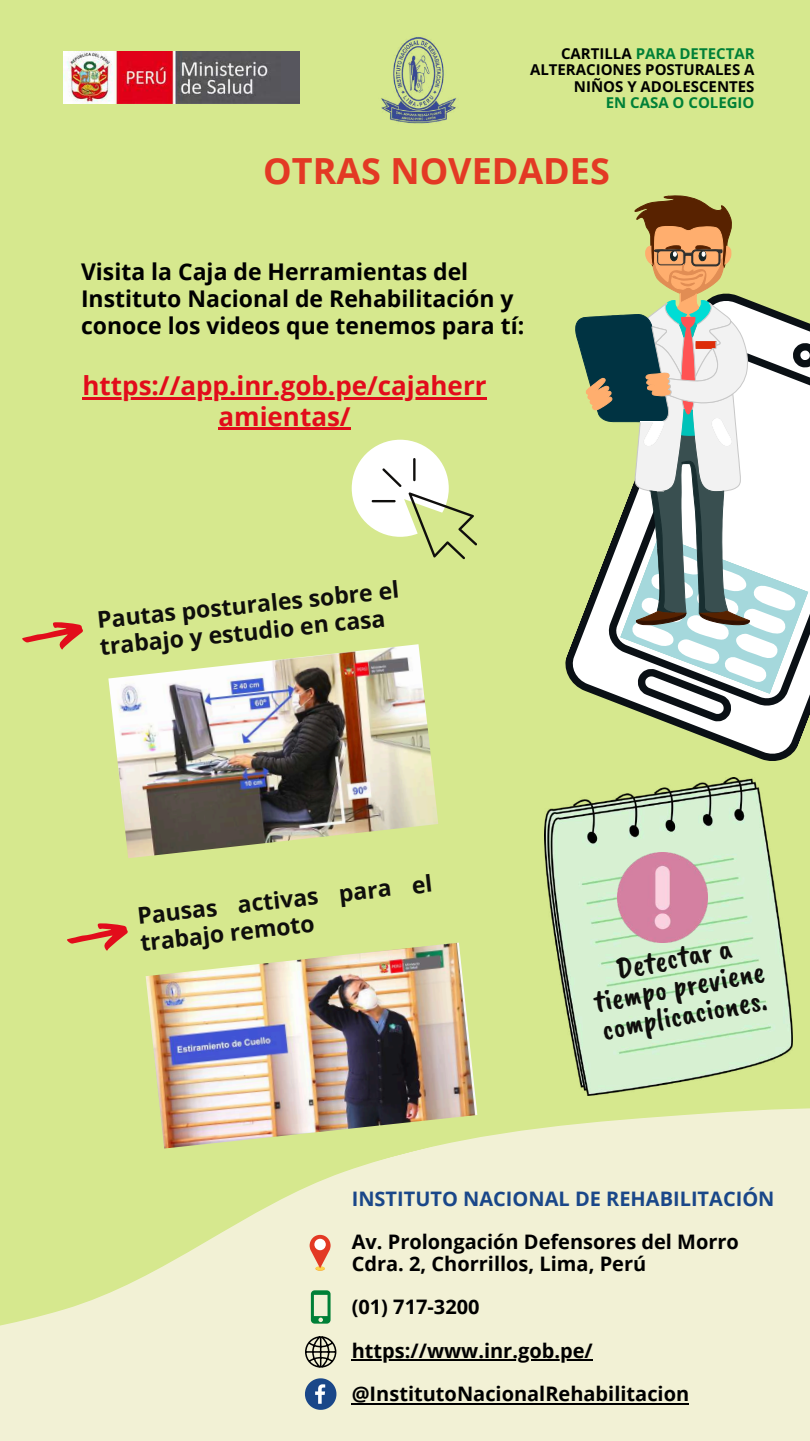
<style>
.page{position:relative;width:810px;height:1441px;background:#fff}
.page>*{position:absolute;margin:0;border:0;box-sizing:border-box;transform-origin:0 0}
.t1{font:700 36px "Open Sans";color:#e33924}
.t2{font:31.2px/28.7px "Caveat Brush";color:#0f0e0c;text-align:center}
.t3{font:700 26px/30.8px "Open Sans";color:#e20c1b;text-align:center}
.t4{font:700 23px/27px "Open Sans";color:#000}
.t5{font:700 23px/27.4px "Open Sans";color:#0f0e0c}
.t6{font:700 20px/43.5px "Open Sans";color:#000}
.t7{font:700 20px "Open Sans";color:#1a4789}
.t8{font:700 15px/16.5px "Open Sans Hebrew";color:#000;text-align:right}
.t9{font:700 15px "Open Sans Hebrew";color:#008037}
.s1{color:#008037}
</style>
<div class="page">
<div style="left:0;top:0;width:810px;height:1440px;background:#d6e88e"></div>
<svg style="left:352px;top:439px;width:125px;height:120px"></svg>
<img style="left:544px;top:777px;width:248px;height:318px">
<svg style="left:565px;top:324px;width:239px;height:437px"></svg>
<svg style="left:576px;top:196px;width:234px;height:534px"></svg>
<img style="left:108px;top:644px;width:330px;height:214px">
<img style="left:146px;top:942px;width:331px;height:165px">
<svg style="left:22px;top:622px;width:61px;height:28px"></svg>
<svg style="left:67px;top:923px;width:61px;height:28px"></svg>
<svg style="left:0;top:1107px;width:810px;height:333px;fill:#f2f1d5"></svg>
<svg style="left:305px;top:1377px;width:31px;height:32px"></svg>
<svg style="left:305px;top:1335px;width:31px;height:32px"></svg>
<svg style="left:311px;top:1289px;width:19px;height:33px"></svg>
<svg style="left:315px;top:1265px;width:10px;height:4px"></svg>
<svg style="left:310px;top:1234px;width:21px;height:33px"></svg>
<div style="left:314px;top:1238px;width:12px;height:11px;background:#fff;border-radius:50%"></div>
<img style="left:381px;top:37px;width:75px;height:87px">
<img style="left:63px;top:52px;width:237px;height:51px">
<img style="left:617px;top:852px;width:90px;height:90px">
<hr style="left:352px;top:1358px;width:241px;height:2px;background:#000">
<hr style="left:352px;top:1402px;width:337px;height:1px;background:#000">
<hr style="left:83px;top:397px;width:404px;height:2px;background:#e20c1b">
<hr style="left:218px;top:427px;width:133px;height:3px;background:#e20c1b">
<p class="t8" style="left:530px;top:45px;width:226px">CARTILLA <span class="s1">PARA DETECTAR<br></span>ALTERACIONES POSTURALES A<br>NIÑOS Y ADOLESCENTES</p>
<p class="t9" style="left:606px;top:92px;width:150px">EN CASA O COLEGIO</p>
<h1 class="t1" style="left:263px;top:146px;width:348px">OTRAS NOVEDADES</h1>
<p class="t4" style="left:81px;top:257px;width:445px">Visita la Caja de Herramientas del<br>Instituto Nacional de Rehabilitación y conoce los videos que tenemos para tí:</p>
<h3 class="t3" style="left:83px;top:370px;width:406px">https://app.inr.gob.pe/cajaherr amientas/</h3>
<p class="t5" style="left:96px;top:606px;width:305px;line-height:26.9px;rotate:-6deg">Pautas posturales sobre el trabajo y estudio en casa</p>
<p class="t5" style="left:136px;top:900px;width:298px;rotate:-6deg">Pausas activas para el trabajo remoto</p>
<h2 class="t2" style="left:586px;top:960px;width:175px;rotate:-11deg">Detectar a tiempo previene complicaciones.</h2>
<p class="t7" style="left:352px;top:1183px;width:424px">INSTITUTO NACIONAL DE REHABILITACIÓN</p>
<p class="t6" style="left:352px;top:1230px;width:389px;line-height:21.8px">Av. Prolongación Defensores del Morro<br>Cdra. 2, Chorrillos, Lima, Perú</p>
<p class="t6" style="left:352px;top:1284px;width:339px">(01) 717-3200 https://www.inr.gob.pe/ @InstitutoNacionalRehabilitacion</p>
</div>
